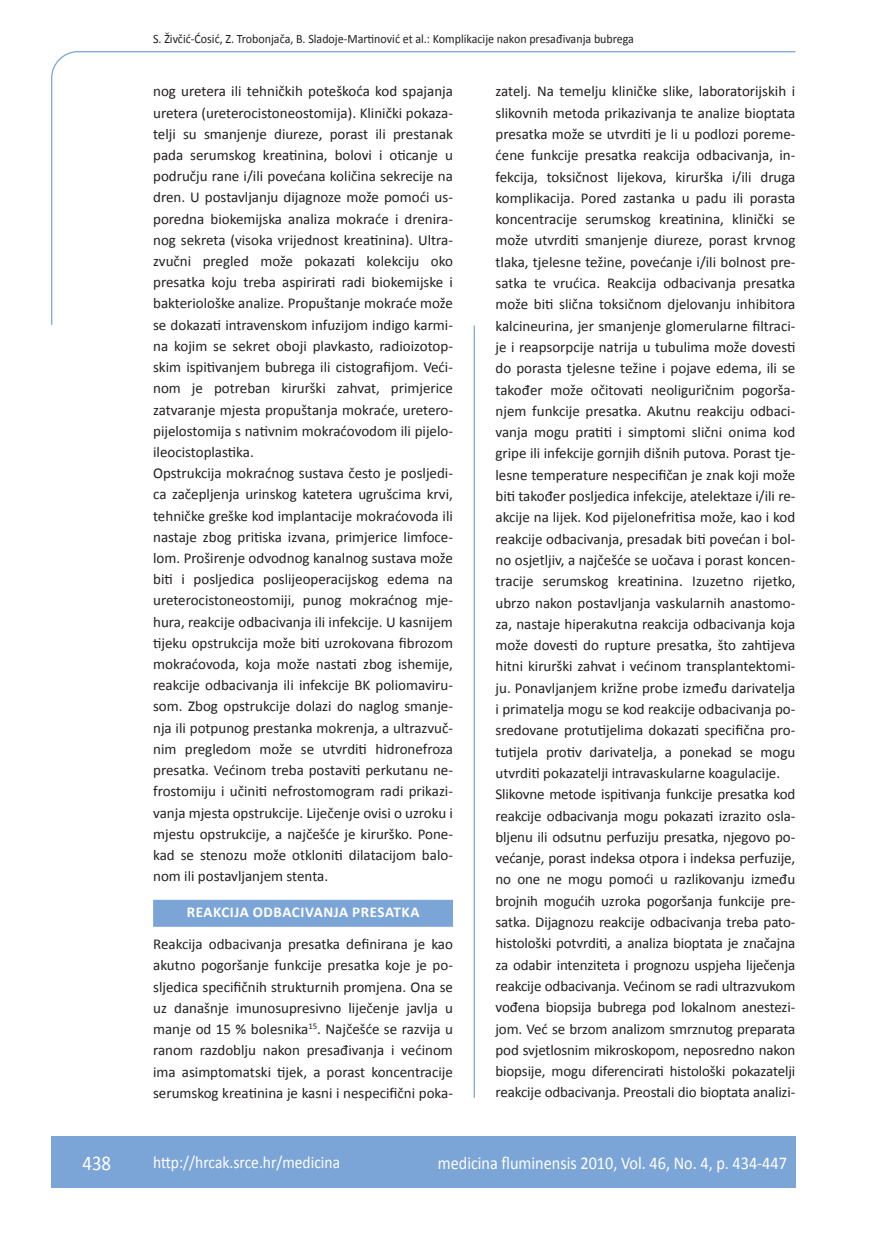
<style>
.page{position:relative;width:872px;height:1234px;background:#fff}
.page>*{position:absolute;margin:0;border:0;box-sizing:border-box;transform-origin:0 0}
.t1{font:21px "Calibri";color:#fff;scale:.9 1}
.t2{font:18px "Calibri";color:#fff;scale:.9 1}
.t3{font:17.25px "Calibri";color:#fff;scale:.9 1}
.t4{font:15px/21.3px "Calibri";color:#231f20}
.t5{font:700 15px "Calibri";letter-spacing:.04em;color:#fff}
.t6{font:12.75px "Calibri";color:#231f20;scale:.94 1}
</style>
<div class="page">
<svg style="left:51px;top:51px;width:745px;height:274px"></svg>
<hr style="left:473px;top:325px;width:2px;height:772px;background:#7ca5d7">
<div style="left:51px;top:1135px;width:744px;height:51px;background:#7ca5d7"></div>
<div style="left:153px;top:899px;width:300px;height:27px;background:#7ca5d7"></div>
<p class="t6" style="left:153px;top:30px;width:513px">S. Živčić-Ćosić, Z. Trobonjača, B. Sladoje-Martinović et al.: Komplikacije nakon presađivanja bubrega</p>
<p class="t4" style="left:153px;top:80px;width:301px">nog uretera ili tehničkih poteškoća kod spajanja uretera (ureterocistoneostomija). Klinički pokaza&shy;telji su smanjenje diureze, porast ili prestanak pada serumskog kreatinina, bolovi i oticanje u području rane i/ili povećana količina sekrecije na dren. U postavljanju dijagnoze može pomoći us&shy;poredna biokemijska analiza mokraće i drenira&shy;nog sekreta (visoka vrijednost kreatinina). Ultra&shy;zvučni pregled može pokazati kolekciju oko presatka koju treba aspirirati radi biokemijske i bakteriološke analize. Propuštanje mokraće može se dokazati intravenskom infuzijom indigo karmi&shy;na kojim se sekret oboji plavkasto, radioizotop&shy;skim ispitivanjem bubrega ili cistografijom. Veći&shy;nom je potreban kirurški zahvat, primjerice zatvaranje mjesta propuštanja mokraće, uretero&shy;pijelostomija s nativnim mokraćovodom ili pijelo&shy;ileocistoplastika.<br>Opstrukcija mokraćnog sustava često je posljedi&shy;ca začepljenja urinskog katetera ugrušcima krvi, tehničke greške kod implantacije mokraćovoda ili nastaje zbog pritiska izvana, primjerice limfoce&shy;lom. Proširenje odvodnog kanalnog sustava može biti i posljedica poslijeoperacijskog edema na ureterocistoneostomiji, punog mokraćnog mje&shy;hura, reakcije odbacivanja ili infekcije. U kasnijem tijeku opstrukcija može biti uzrokovana fibrozom mokraćovoda, koja može nastati zbog ishemije, reakcije odbacivanja ili infekcije BK poliomaviru&shy;som. Zbog opstrukcije dolazi do naglog smanje&shy;nja ili potpunog prestanka mokrenja, a ultrazvuč&shy;nim pregledom može se utvrditi hidronefroza presatka. Većinom treba postaviti perkutanu ne&shy;frostomiju i učiniti nefrostomogram radi prikazi&shy;vanja mjesta opstrukcije. Liječenje ovisi o uzroku i mjestu opstrukcije, a najčešće je kirurško. Pone&shy;kad se stenozu može otkloniti dilatacijom balo&shy;nom ili postavljanjem stenta.</p>
<p class="t5" style="left:187px;top:902px;width:234px">REAKCIJA OD BACIVANJA PRESATKA</p>
<p class="t4" style="left:153px;top:932px;width:301px;text-align:justify">Reakcija odbacivanja presatka definirana je kao akutno pogoršanje funkcije presatka koje je po&shy;sljedica specifičnih strukturnih promjena. Ona se uz današnje imunosupresivno liječenje javlja u manje od 15 % bolesnika<sup>15</sup>. Najčešće se razvija u ranom razdoblju nakon presađivanja i većinom ima asimptomatski tijek, a porast koncentracije serumskog kreatinina je kasni i nespecifični poka-</p>
<p class="t4" style="left:495px;top:80px;width:301px">zatelj. Na temelju kliničke slike, laboratorijskih i slikovnih metoda prikazivanja te analize bioptata presatka može se utvrditi je li u podlozi poreme&shy;ćene funkcije presatka reakcija odbacivanja, in&shy;fekcija, toksičnost lijekova, kirurška i/ili druga komplikacija. Pored zastanka u padu ili porasta koncentracije serumskog kreatinina, klinički se može utvrditi smanjenje diureze, porast krvnog tlaka, tjelesne težine, povećanje i/ili bolnost pre&shy;satka te vrućica. Reakcija odbacivanja presatka može biti slična toksičnom djelovanju inhibitora kalcineurina, jer smanjenje glomerularne filtraci&shy;je i reapsorpcije natrija u tubulima može dovesti do porasta tjelesne težine i pojave edema, ili se također može očitovati neoliguričnim pogorša&shy;njem funkcije presatka. Akutnu reakciju odbaci&shy;vanja mogu pratiti i simptomi slični onima kod gripe ili infekcije gornjih dišnih putova. Porast tje&shy;lesne temperature nespecifičan je znak koji može biti također posljedica infekcije, atelektaze i/ili re&shy;akcije na lijek. Kod pijelonefritisa može, kao i kod reakcije odbacivanja, presadak biti povećan i bol&shy;no osjetljiv, a najčešće se uočava i porast koncen&shy;tracije serumskog kreatinina. Izuzetno rijetko, ubrzo nakon postavljanja vaskularnih anastomo&shy;za, nastaje hiperakutna reakcija odbacivanja koja može dovesti do rupture presatka, što zahtijeva hitni kirurški zahvat i većinom transplantektomi&shy;ju. Ponavljanjem križne probe između darivatelja i primatelja mogu se kod reakcije odbacivanja po&shy;sredovane protutijelima dokazati specifična pro&shy;tutijela protiv darivatelja, a ponekad se mogu utvrditi pokazatelji intravaskularne koagulacije.<br>Slikovne metode ispitivanja funkcije presatka kod reakcije odbacivanja mogu pokazati izrazito osla&shy;bljenu ili odsutnu perfuziju presatka, njegovo po&shy;većanje, porast indeksa otpora i indeksa perfuzije, no one ne mogu pomoći u razlikovanju između brojnih mogućih uzroka pogoršanja funkcije pre&shy;satka. Dijagnozu reakcije odbacivanja treba pato&shy;histološki potvrditi, a analiza bioptata je značajna za odabir intenziteta i prognozu uspjeha liječenja reakcije odbacivanja. Većinom se radi ultrazvukom vođena biopsija bubrega pod lokalnom anestezi&shy;jom. Već se brzom analizom smrznutog preparata pod svjetlosnim mikroskopom, neposredno nakon biopsije, mogu diferencirati histološki pokazatelji reakcije odbacivanja. Preostali dio bioptata analizi-</p>
<h1 class="t1" style="left:82px;top:1149px;width:33px">438</h1>
<p class="t3" style="left:153px;top:1150px;width:209px">http://hrcak.srce.hr/medicina</p>
<p class="t2" style="left:438px;top:1151px;width:389px">medicina fluminensis 2010, Vol. 46, No. 4, p. 434-447</p>
</div>
